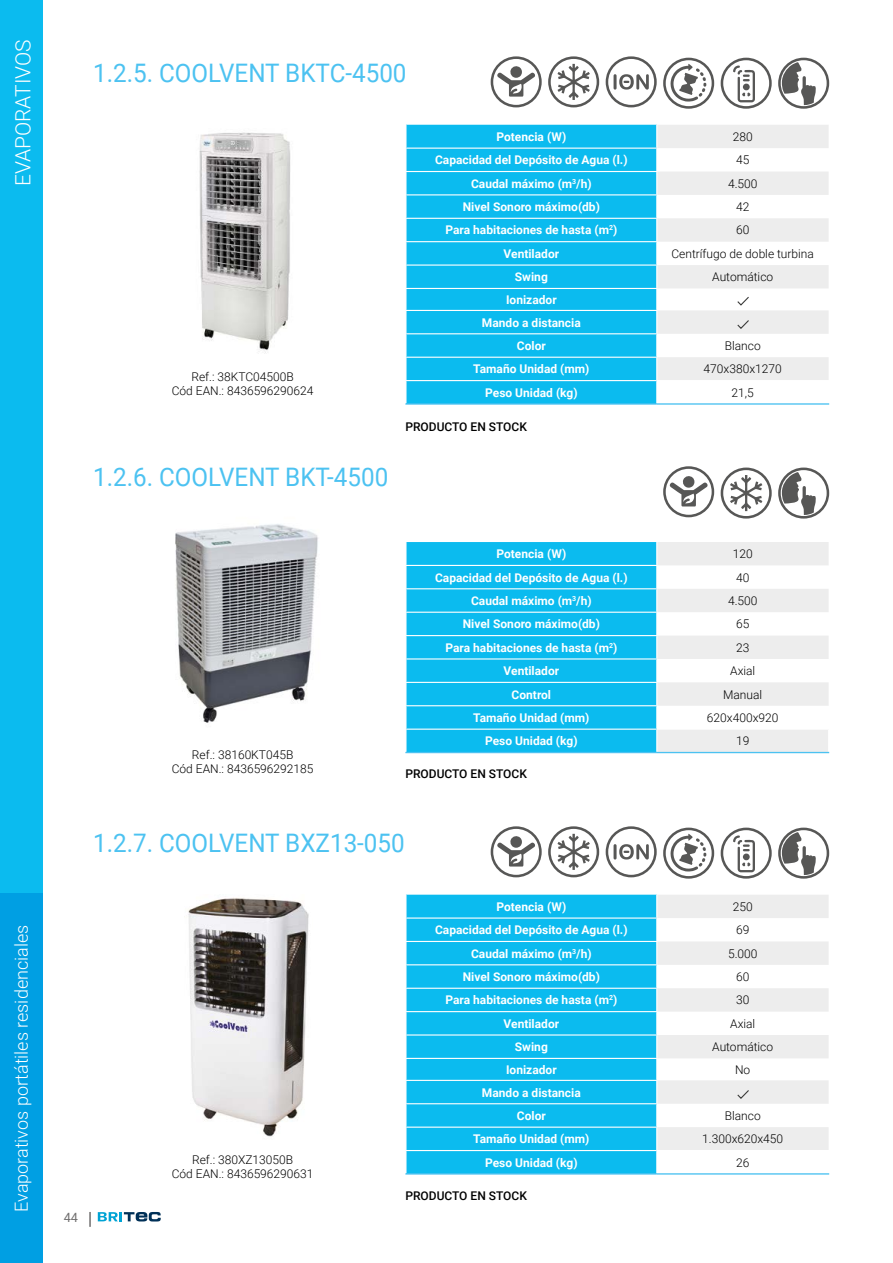
<style>
.page{position:relative;width:893px;height:1263px;background:#fff}
.page>*{position:absolute;margin:0;border:0;box-sizing:border-box;transform-origin:0 0}
.t1{font:25.5px "Roboto";color:#4cc2f1;scale:.95 1}
.t2{font:300 21px "Roboto";color:#fff}
.t3{font:300 18px "Roboto";color:#fff}
.t4{font:12.75px "Roboto";color:#706f6f}
.t5{font:700 12px/23.1px "Roboto";color:#fff;text-align:center}
.t6{font:300 12px/14.4px "Roboto";color:#000;text-align:center}
.t7{font:500 12px "Roboto";color:#000}
</style>
<div class="page">
<div style="left:0;top:0;width:43px;height:893px;background:#0bbbef"></div>
<div style="left:0;top:893px;width:43px;height:370px;background:#009fe3"></div>
<svg style="left:89px;top:1212px;width:2px;height:15px"></svg>
<svg style="left:98px;top:1212px;width:63px;height:9px"></svg>
<svg style="left:721px;top:468px;width:51px;height:51px"></svg>
<img style="left:199px;top:132px;width:92px;height:222px">
<img style="left:175px;top:524px;width:143px;height:199px">
<img style="left:188px;top:897px;width:121px;height:240px">
<div style="left:406px;top:125px;width:250px;height:278px;background:#0bbbef"></div>
<hr style="left:405px;top:148px;width:252px;height:1px;background:#fff">
<hr style="left:405px;top:171px;width:252px;height:1px;background:#fff">
<hr style="left:405px;top:194px;width:252px;height:1px;background:#fff">
<hr style="left:405px;top:218px;width:252px;height:1px;background:#fff">
<hr style="left:405px;top:241px;width:252px;height:1px;background:#fff">
<hr style="left:405px;top:264px;width:252px;height:2px;background:#fff">
<hr style="left:405px;top:288px;width:252px;height:1px;background:#fff">
<hr style="left:405px;top:310px;width:252px;height:1px;background:#fff">
<hr style="left:405px;top:333px;width:252px;height:1px;background:#fff">
<hr style="left:405px;top:357px;width:252px;height:1px;background:#fff">
<hr style="left:405px;top:380px;width:252px;height:1px;background:#fff">
<hr style="left:405px;top:403px;width:252px;height:2px;background:#4cc2f1">
<hr style="left:657px;top:403px;width:172px;height:2px;background:#4cc2f1">
<svg style="left:656px;top:125px;width:173px;height:278px"></svg>
<div style="left:406px;top:542px;width:250px;height:210px;background:#0bbbef"></div>
<hr style="left:405px;top:565px;width:252px;height:1px;background:#fff">
<hr style="left:405px;top:588px;width:252px;height:1px;background:#fff">
<hr style="left:405px;top:612px;width:252px;height:1px;background:#fff">
<hr style="left:405px;top:635px;width:252px;height:1px;background:#fff">
<hr style="left:405px;top:658px;width:252px;height:1px;background:#fff">
<hr style="left:405px;top:682px;width:252px;height:1px;background:#fff">
<hr style="left:405px;top:705px;width:252px;height:1px;background:#fff">
<hr style="left:405px;top:729px;width:252px;height:1px;background:#fff">
<svg style="left:656px;top:542px;width:173px;height:210px"></svg>
<hr style="left:405px;top:752px;width:252px;height:1px;background:#4cc2f1">
<hr style="left:657px;top:752px;width:172px;height:1px;background:#4cc2f1">
<div style="left:406px;top:895px;width:250px;height:278px;background:#0bbbef"></div>
<hr style="left:405px;top:917px;width:252px;height:2px;background:#fff">
<hr style="left:405px;top:941px;width:252px;height:1px;background:#fff">
<hr style="left:405px;top:964px;width:252px;height:1px;background:#fff">
<hr style="left:405px;top:988px;width:252px;height:1px;background:#fff">
<hr style="left:405px;top:1011px;width:252px;height:1px;background:#fff">
<hr style="left:405px;top:1034px;width:252px;height:1px;background:#fff">
<hr style="left:405px;top:1058px;width:252px;height:1px;background:#fff">
<hr style="left:405px;top:1080px;width:252px;height:1px;background:#fff">
<hr style="left:405px;top:1103px;width:252px;height:1px;background:#fff">
<hr style="left:405px;top:1126px;width:252px;height:2px;background:#fff">
<hr style="left:405px;top:1150px;width:252px;height:1px;background:#fff">
<hr style="left:405px;top:1173px;width:252px;height:1px;background:#4cc2f1">
<hr style="left:657px;top:1173px;width:172px;height:1px;background:#4cc2f1">
<svg style="left:656px;top:895px;width:173px;height:278px"></svg>
<svg style="left:721px;top:58px;width:51px;height:51px"></svg>
<svg style="left:778px;top:58px;width:51px;height:51px"></svg>
<svg style="left:491px;top:56px;width:51px;height:51px"></svg>
<svg style="left:548px;top:56px;width:51px;height:51px"></svg>
<svg style="left:663px;top:58px;width:51px;height:51px"></svg>
<svg style="left:606px;top:56px;width:51px;height:51px"></svg>
<svg style="left:721px;top:828px;width:51px;height:51px"></svg>
<svg style="left:778px;top:828px;width:51px;height:51px"></svg>
<svg style="left:491px;top:826px;width:51px;height:51px"></svg>
<svg style="left:548px;top:826px;width:51px;height:51px"></svg>
<svg style="left:663px;top:828px;width:51px;height:51px"></svg>
<svg style="left:606px;top:826px;width:51px;height:51px"></svg>
<svg style="left:778px;top:468px;width:51px;height:51px"></svg>
<svg style="left:663px;top:466px;width:51px;height:51px"></svg>
<h2 class="t2" style="left:8px;top:186px;width:149px;rotate:-90deg">EVAPORATIVOS</h2>
<h3 class="t3" style="left:9px;top:1212px;width:289px;rotate:-90deg">Evaporativos portátiles residenciales</h3>
<h1 class="t1" style="left:93px;top:55px;width:331px">1.2.5. COOLVENT BKTC-4500</h1>
<p class="t6" style="left:172px;top:369px;width:143px">Ref.: 38KTC04500B<br>Cód EAN.: 8436596290624</p>
<p class="t5" style="left:496px;top:124px;width:71px">Potencia (W)</p>
<p class="t6" style="left:733px;top:129px;width:21px">280</p>
<p class="t5" style="left:435px;top:148px;width:194px">Capacidad del Depósito de Agua (l.)</p>
<p class="t6" style="left:736px;top:152px;width:15px">45</p>
<p class="t5" style="left:471px;top:171px;width:122px">Caudal máximo (m<sup>3</sup>/h)</p>
<p class="t6" style="left:728px;top:176px;width:31px">4.500</p>
<p class="t5" style="left:463px;top:195px;width:139px">Nivel Sonoro máximo(db)</p>
<p class="t6" style="left:736px;top:199px;width:15px">42</p>
<p class="t5" style="left:445px;top:218px;width:173px">Para habitaciones de hasta (m<sup>2</sup>)</p>
<p class="t6" style="left:736px;top:223px;width:15px">60</p>
<p class="t5" style="left:504px;top:242px;width:57px">Ventilador</p>
<p class="t6" style="left:671px;top:246px;width:144px">Centrífugo de doble turbina</p>
<p class="t5" style="left:515px;top:265px;width:34px">Swing</p>
<p class="t6" style="left:712px;top:269px;width:62px">Automático</p>
<p class="t5" style="left:482px;top:288px;width:100px">Ionizador<br>Mando a distancia<br>Color</p>
<p class="t6" style="left:725px;top:338px;width:37px">Blanco</p>
<p class="t5" style="left:473px;top:357px;width:118px">Tamaño Unidad (mm)</p>
<p class="t6" style="left:704px;top:361px;width:80px">470x380x1270</p>
<p class="t5" style="left:485px;top:380px;width:94px">Peso Unidad (kg)</p>
<p class="t6" style="left:732px;top:385px;width:24px">21,5</p>
<h1 class="t1" style="left:93px;top:459px;width:312px">1.2.6. COOLVENT BKT-4500</h1>
<p class="t7" style="left:405px;top:418px;width:123px">PRODUCTO EN STOCK</p>
<p class="t6" style="left:172px;top:747px;width:143px">Ref.: 38160KT045B<br>Cód EAN.: 8436596292185</p>
<p class="t5" style="left:496px;top:542px;width:71px">Potencia (W)</p>
<p class="t6" style="left:733px;top:546px;width:21px">120</p>
<p class="t5" style="left:435px;top:565px;width:194px">Capacidad del Depósito de Agua (l.)</p>
<p class="t6" style="left:736px;top:570px;width:15px">40</p>
<p class="t5" style="left:471px;top:589px;width:122px">Caudal máximo (m<sup>3</sup>/h)</p>
<p class="t6" style="left:728px;top:593px;width:31px">4.500</p>
<p class="t5" style="left:463px;top:612px;width:139px">Nivel Sonoro máximo(db)</p>
<p class="t6" style="left:736px;top:616px;width:15px">65</p>
<p class="t5" style="left:445px;top:635px;width:173px">Para habitaciones de hasta (m<sup>2</sup>)</p>
<p class="t6" style="left:736px;top:640px;width:15px">23</p>
<p class="t5" style="left:504px;top:659px;width:57px">Ventilador</p>
<p class="t6" style="left:730px;top:663px;width:27px">Axial</p>
<p class="t5" style="left:512px;top:682px;width:41px">Control</p>
<p class="t6" style="left:723px;top:687px;width:41px">Manual</p>
<p class="t5" style="left:473px;top:706px;width:118px">Tamaño Unidad (mm)</p>
<p class="t6" style="left:707px;top:710px;width:73px">620x400x920</p>
<p class="t5" style="left:485px;top:729px;width:94px">Peso Unidad (kg)</p>
<p class="t6" style="left:736px;top:733px;width:15px">19</p>
<p class="t7" style="left:405px;top:765px;width:123px">PRODUCTO EN STOCK</p>
<h1 class="t1" style="left:93px;top:825px;width:329px">1.2.7. COOLVENT BXZ13-050</h1>
<p class="t4" style="left:64px;top:1208px;width:16px">44</p>
<p class="t6" style="left:172px;top:1152px;width:143px">Ref.: 380XZ13050B<br>Cód EAN.: 8436596290631</p>
<p class="t5" style="left:496px;top:894px;width:71px">Potencia (W)</p>
<p class="t6" style="left:733px;top:899px;width:21px">250</p>
<p class="t5" style="left:435px;top:918px;width:194px">Capacidad del Depósito de Agua (l.)</p>
<p class="t6" style="left:736px;top:922px;width:15px">69</p>
<p class="t5" style="left:471px;top:941px;width:122px">Caudal máximo (m<sup>3</sup>/h)</p>
<p class="t6" style="left:728px;top:946px;width:31px">5.000</p>
<p class="t5" style="left:463px;top:965px;width:139px">Nivel Sonoro máximo(db)</p>
<p class="t6" style="left:736px;top:969px;width:15px">60</p>
<p class="t5" style="left:445px;top:988px;width:173px">Para habitaciones de hasta (m<sup>2</sup>)</p>
<p class="t6" style="left:736px;top:992px;width:15px">30</p>
<p class="t5" style="left:504px;top:1011px;width:57px">Ventilador</p>
<p class="t6" style="left:730px;top:1016px;width:27px">Axial</p>
<p class="t5" style="left:515px;top:1035px;width:34px">Swing</p>
<p class="t6" style="left:712px;top:1039px;width:62px">Automático</p>
<p class="t5" style="left:506px;top:1058px;width:52px">Ionizador</p>
<p class="t6" style="left:735px;top:1062px;width:17px">No</p>
<p class="t5" style="left:482px;top:1080px;width:100px">Mando a distancia<br>Color</p>
<p class="t6" style="left:725px;top:1108px;width:37px">Blanco</p>
<p class="t5" style="left:473px;top:1127px;width:118px">Tamaño Unidad (mm)</p>
<p class="t6" style="left:702px;top:1131px;width:83px">1.300x620x450</p>
<p class="t5" style="left:485px;top:1150px;width:94px">Peso Unidad (kg)</p>
<p class="t6" style="left:736px;top:1155px;width:15px">26</p>
<p class="t7" style="left:405px;top:1187px;width:123px">PRODUCTO EN STOCK</p>
</div>
